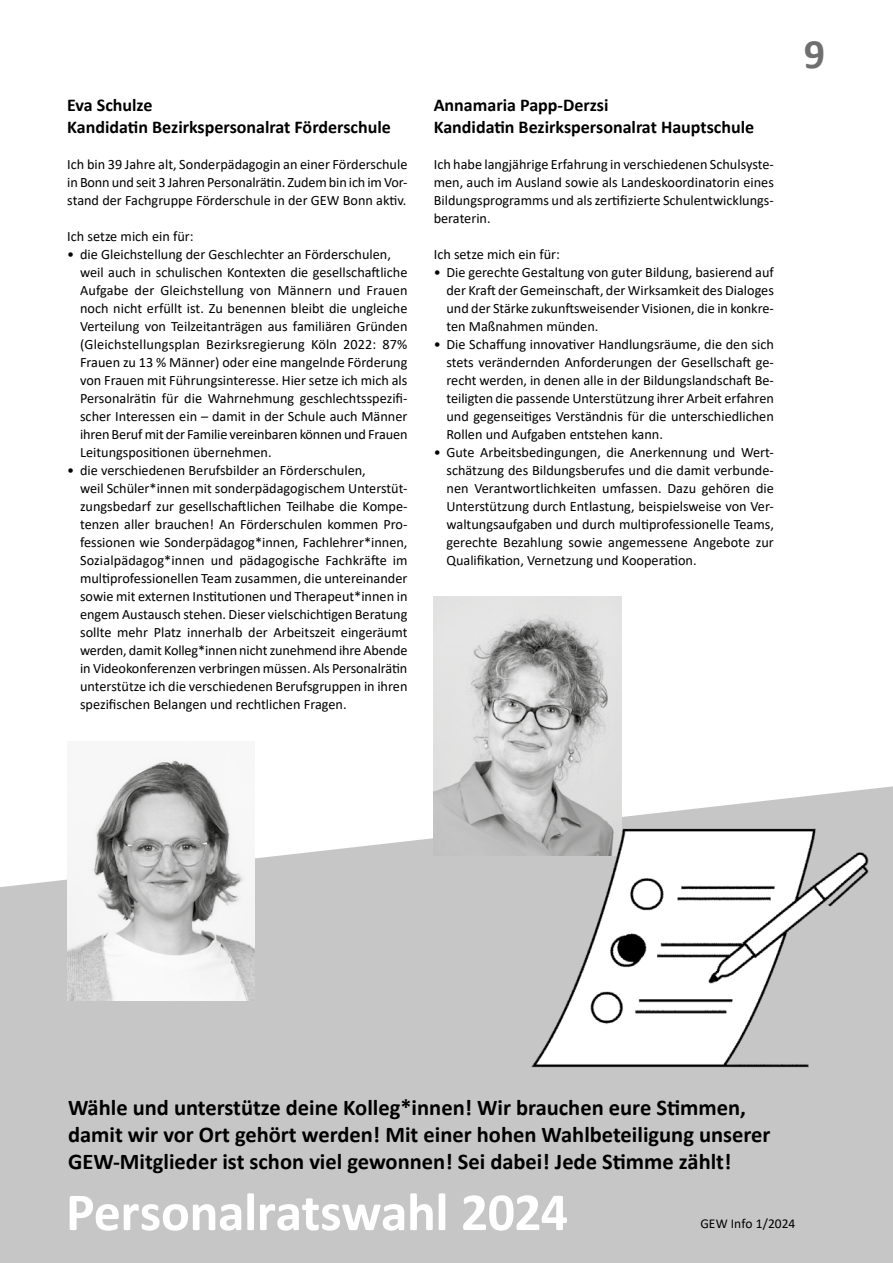
<style>
.page{position:relative;width:893px;height:1263px;background:#fff}
.page>*{position:absolute;margin:0;border:0;box-sizing:border-box;transform-origin:0 0}
.t1{font:700 54px "Calibri";letter-spacing:-.01em;color:#fff}
.t2{font:700 42px "Calibri";color:#706f6f}
.t3{font:700 22.5px/27px "Calibri";color:#000}
.t4{font:700 18px/21.6px "Calibri";color:#000}
.t5{font:14.25px/18px "Calibri";color:#000;text-align:justify}
.t6{font:13.5px "Calibri";letter-spacing:.005em;color:#000}
</style>
<div class="page">
<svg style="left:0;top:786px;width:893px;height:477px;background:#cacaca"></svg>
<img style="left:434px;top:596px;width:187px;height:259px">
<img style="left:464px;top:734px;width:429px;height:443px">
<img style="left:67px;top:760px;width:188px;height:240px">
<p class="t4" style="left:67px;top:94px;width:325px">Eva Schulze<br>Kandidatin Bezirkspersonalrat Förderschule</p>
<p class="t5" style="left:67px;top:155px;width:342px">Ich bin 39 Jahre alt, Sonderpädagogin an einer Förderschule in Bonn und seit 3 Jahren Personalrätin. Zudem bin ich im Vor&shy;stand der Fachgruppe Förderschule in der GEW Bonn aktiv.</p>
<p class="t5" style="left:67px;top:227px;width:128px">Ich setze mich ein für:</p>
<p class="t5" style="left:80px;top:245px;width:329px;text-align:left;text-indent:-13px">• die Gleichstellung der Geschlechter an Förderschulen, weil auch in schulischen Kontexten die gesellschaftliche Aufgabe der Gleichstellung von Männern und Frauen noch nicht erfüllt ist. Zu benennen bleibt die ungleiche Verteilung von Teilzeitanträgen aus familiären Gründen (Gleichstellungsplan Bezirksregierung Köln 2022: 87% Frauen zu 13 % Männer) oder eine mangelnde Förderung von Frauen mit Führungsinteresse. Hier setze ich mich als Personalrätin für die Wahrnehmung geschlechtsspezifi&shy;scher Interessen ein – damit in der Schule auch Männer ihren Beruf mit der Familie vereinbaren können und Frauen Leitungspositionen übernehmen.</p>
<p class="t5" style="left:80px;top:461px;width:329px;text-align:left;text-indent:-13px">• die verschiedenen Berufsbilder an Förderschulen,<br>weil Schüler*innen mit sonderpädagogischem Unterstüt&shy;zungsbedarf zur gesellschaftlichen Teilhabe die Kompe&shy;tenzen aller brauchen! An Förderschulen kommen Pro&shy;fessionen wie Sonderpädagog*innen, Fachlehrer*innen, Sozialpädagog*innen und pädagogische Fachkräfte im multiprofessionellen Team zusammen, die untereinander sowie mit externen Institutionen und Therapeut*innen in engem Austausch stehen. Dieser vielschichtigen Beratung sollte mehr Platz innerhalb der Arbeitszeit eingeräumt werden, damit Kolleg*innen nicht zunehmend ihre Abende in Videokonferenzen verbringen müssen. Als Personalrätin unterstütze ich die verschiedenen Berufsgruppen in ihren spezifischen Belangen und rechtlichen Fragen.</p>
<p class="t4" style="left:434px;top:94px;width:322px">Annamaria Papp-Derzsi<br>Kandidatin Bezirkspersonalrat Hauptschule</p>
<p class="t5" style="left:434px;top:155px;width:342px">Ich habe langjährige Erfahrung in verschiedenen Schulsyste&shy;men, auch im Ausland sowie als Landeskoordinatorin eines Bildungsprogramms und als zertifizierte Schulentwicklungs&shy;beraterin.</p>
<p class="t5" style="left:434px;top:245px;width:128px">Ich setze mich ein für:</p>
<p class="t5" style="left:446px;top:263px;width:329px;text-indent:-13px">• Die gerechte Gestaltung von guter Bildung, basierend auf der Kraft der Gemeinschaft, der Wirksamkeit des Dialoges und der Stärke zukunftsweisender Visionen, die in konkre&shy;ten Maßnahmen münden.</p>
<p class="t5" style="left:446px;top:335px;width:329px;text-indent:-13px">• Die Schaffung innovativer Handlungsräume, die den sich stets verändernden Anforderungen der Gesellschaft ge&shy;recht werden, in denen alle in der Bildungslandschaft Be&shy;teiligten die passende Unterstützung ihrer Arbeit erfahren und gegenseitiges Verständnis für die unterschiedlichen Rollen und Aufgaben entstehen kann.</p>
<p class="t5" style="left:446px;top:443px;width:329px;text-indent:-13px">• Gute Arbeitsbedingungen, die Anerkennung und Wert&shy;schätzung des Bildungsberufes und die damit verbunde&shy;nen Verantwortlichkeiten umfassen. Dazu gehören die Unterstützung durch Entlastung, beispielsweise von Ver&shy;waltungsaufgaben und durch multiprofessionelle Teams, gerechte Bezahlung sowie angemessene Angebote zur Qualifikation, Vernetzung und Kooperation.</p>
<h2 class="t2" style="left:804px;top:24px;width:23px">9</h2>
<h3 class="t3" style="left:68px;top:1094px;width:704px">Wähle und unterstütze deine Kolleg*innen! Wir brauchen eure Stimmen, damit wir vor Ort gehört werden! Mit einer hohen Wahlbeteiligung unserer<br>GEW-Mitglieder ist schon viel gewonnen! Sei dabei! Jede Stimme zählt!</h3>
<h1 class="t1" style="left:66px;top:1174px;width:504px">Personalratswahl 2024</h1>
<p class="t6" style="left:700px;top:1214px;width:96px">GEW Info 1/2024</p>
</div>
